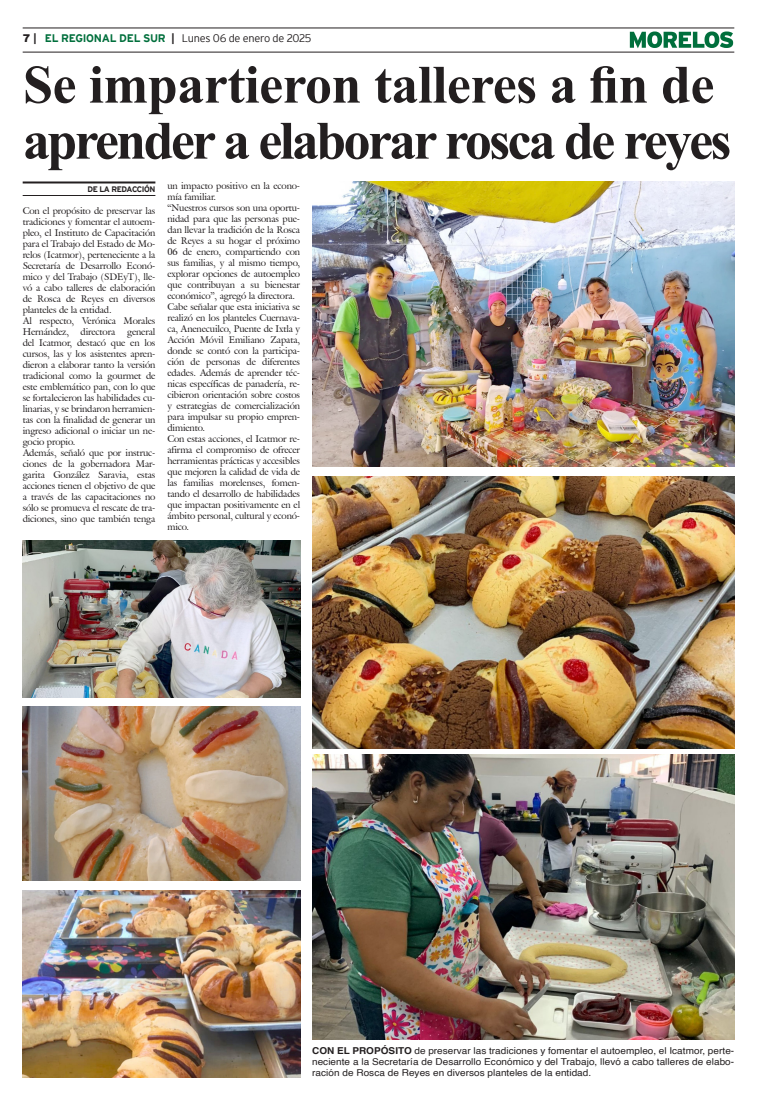
<style>
.page{position:relative;width:757px;height:1106px;background:#fff}
.page>*{position:absolute;margin:0;border:0;box-sizing:border-box;transform-origin:0 0}
.Cabeza_01{font:700 54px "Times New Roman";letter-spacing:-.05em;color:#231f20}
.Cabeza_01-2{font:700 54px "Times New Roman";letter-spacing:-.01em;color:#231f20}
.t1{font:300 11px "Interstate";letter-spacing:-.025em;color:#231f20}
.t2{font:9.5px/11px "Galliard IT Cby BT";letter-spacing:-.01em;color:#231f20;text-align:justify}
.Pie_de_foto{font:9.5px/11px "Helvetica";letter-spacing:.005em;color:#231f20;text-align:justify;scale:1.05 1}
.t3{font:700 8px "Interstate";letter-spacing:-.05em;color:#231f20}
.s1{font-weight:900}
.s2{font-weight:700}
.s3{font-weight:700;color:#006f3c}
</style>
<div class="page">
<hr style="left:23px;top:28px;width:711px;height:1px;background:#231f20">
<hr style="left:23px;top:52px;width:711px;height:1px;background:#231f20">
<svg style="left:630px;top:31px;width:103px;height:17px"></svg>
<hr style="left:23px;top:181px;width:132px;height:2px;background:#231f20">
<hr style="left:23px;top:195px;width:132px;height:1px;background:#231f20">
<img style="left:312px;top:181px;width:422px;height:285px">
<img style="left:23px;top:540px;width:277px;height:157px">
<img style="left:23px;top:706px;width:277px;height:174px">
<img style="left:23px;top:890px;width:277px;height:187px">
<img style="left:312px;top:476px;width:422px;height:272px">
<img style="left:312px;top:755px;width:422px;height:285px">
<p class="t1" style="left:23px;top:32px;width:290px"><span class="s1">7</span> <span class="s2">|</span> <span class="s3">EL REGIONAL DEL SUR</span> <span class="s2">|</span> Lunes 06 de enero de 2025</p>
<p class="Cabeza_01-2" style="left:23px;top:46px;width:693px">Se impartieron talleres a fin de</p>
<p class="Cabeza_01" style="left:23px;top:102px;width:710px">aprender a elaborar rosca de reyes</p>
<p class="t3" style="left:87px;top:185px;width:69px">DE LA REDACCIÓN</p>
<p class="t2" style="left:167px;top:180px;width:134px">un impacto positivo en la econo&shy;mía familiar.</p>
<p class="t2" style="left:167px;top:202px;width:134px">“Nuestros cursos son una oportu&shy;nidad para que las personas pue&shy;dan llevar la tradición de la Rosca de Reyes a su hogar el próximo 06 de enero, compartiendo con sus familias, y al mismo tiempo, explorar opciones de autoempleo que contribuyan a su bienestar económico”, agregó la directora.</p>
<p class="t2" style="left:167px;top:301px;width:134px">Cabe señalar que esta iniciativa se realizó en los planteles Cuernava&shy;ca, Anenecuilco, Puente de Ixtla y Acción Móvil Emiliano Zapata, donde se contó con la participa&shy;ción de personas de diferentes edades. Además de aprender téc&shy;nicas específicas de panadería, re&shy;cibieron orientación sobre costos y estrategias de comercialización para impulsar su propio empren&shy;dimiento.</p>
<p class="t2" style="left:167px;top:433px;width:134px">Con estas acciones, el Icatmor re&shy;afirma el compromiso de ofrecer herramientas prácticas y accesibles que mejoren la calidad de vida de las familias morelenses, fomen&shy;tando el desarrollo de habilidades que impactan positivamente en el ámbito personal, cultural y econó&shy;mico.</p>
<p class="t2" style="left:23px;top:205px;width:134px">Con el propósito de preservar las tradiciones y fomentar el autoem&shy;pleo, el Instituto de Capacitación para el Trabajo del Estado de Mo&shy;relos (Icatmor), perteneciente a la Secretaría de Desarrollo Econó&shy;mico y del Trabajo (SDEyT), lle&shy;vó a cabo talleres de elaboración de Rosca de Reyes en diversos planteles de la entidad.</p>
<p class="t2" style="left:23px;top:315px;width:134px">Al respecto, Verónica Morales Hernández, directora general del Icatmor, destacó que en los cursos, las y los asistentes apren&shy;dieron a elaborar tanto la versión tradicional como la gourmet de este emblemático pan, con lo que se fortalecieron las habilidades cu&shy;linarias, y se brindaron herramien&shy;tas con la finalidad de generar un ingreso adicional o iniciar un ne&shy;gocio propio.</p>
<p class="t2" style="left:23px;top:447px;width:134px">Además, señaló que por instruc&shy;ciones de la gobernadora Mar&shy;garita González Saravia, estas acciones tienen el objetivo de que a través de las capacitaciones no sólo se promueva el rescate de tra&shy;diciones, sino que también tenga</p>
<p class="Pie_de_foto" style="left:312px;top:1045px;width:403px"><span class="s2">CON EL PROPÓSITO</span> de preservar las tradiciones y fomentar el autoempleo, el Icatmor, perte&shy;neciente a la Secretaría de Desarrollo Económico y del Trabajo, llevó a cabo talleres de elabo&shy;ración de Rosca de Reyes en diversos planteles de la entidad.</p>
</div>
